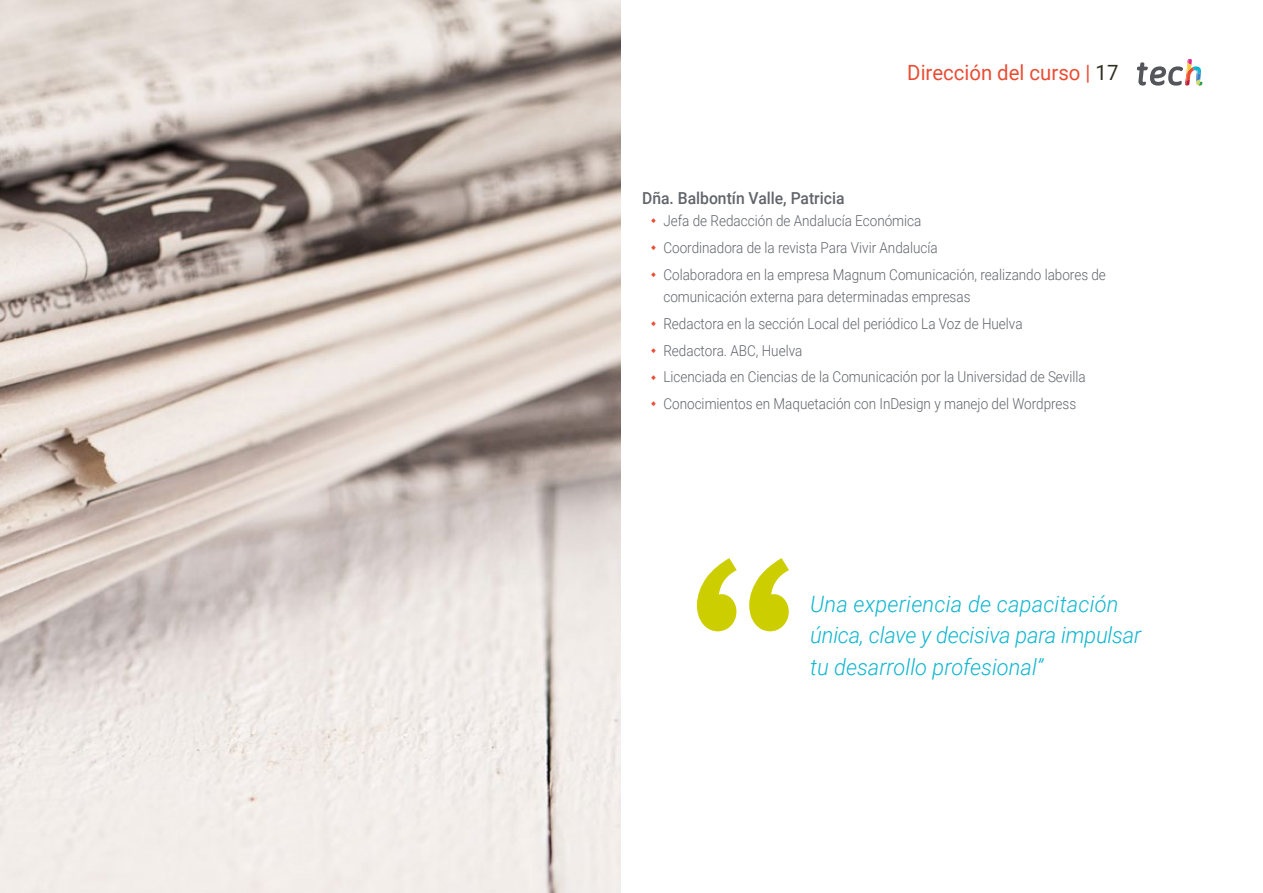
<style>
.page{position:relative;width:1263px;height:893px;background:#fff}
.page>*{position:absolute;margin:0;border:0;box-sizing:border-box;transform-origin:0 0}
.t1{font:italic 300 22.5px/31.5px "Roboto";color:#0fb6cf}
.t2{font:21px "Roboto";color:#e94d35}
.t3{font:500 16.5px "Roboto";color:#61646a;scale:.95 1}
.t4{font:300 15px/26.7px "Roboto";color:#61646a;scale:.9 1}
.s1{color:#312e20}
</style>
<div class="page">
<img style="left:0;top:0;width:621px;height:893px">
<svg style="left:1137px;top:59px;width:65px;height:27px"></svg>
<svg style="left:697px;top:558px;width:92px;height:73px"></svg>
<h2 class="t2" style="left:907px;top:57px;width:213px">Dirección del curso | <span class="s1">17</span></h2>
<p class="t3" style="left:642px;top:186px;width:214px">Dña. Balbontín Valle, Patricia</p>
<p class="t4" style="left:663px;top:207px;width:493px">Jefa de Redacción de Andalucía Económica<br>Coordinadora de la revista Para Vivir Andalucía<br>Colaboradora en la empresa Magnum Comunicación, realizando labores de</p>
<p class="t4" style="left:663px;top:283px;width:471px">comunicación externa para determinadas empresas<br>Redactora en la sección Local del periódico La Voz de Huelva Redactora. ABC, Huelva<br>Licenciada en Ciencias de la Comunicación por la Universidad de Sevilla Conocimientos en Maquetación con InDesign y manejo del Wordpress</p>
<h1 class="t1" style="left:810px;top:587px;width:332px">Una experiencia de capacitación única, clave y decisiva para impulsar tu desarrollo profesional”</h1>
</div>
